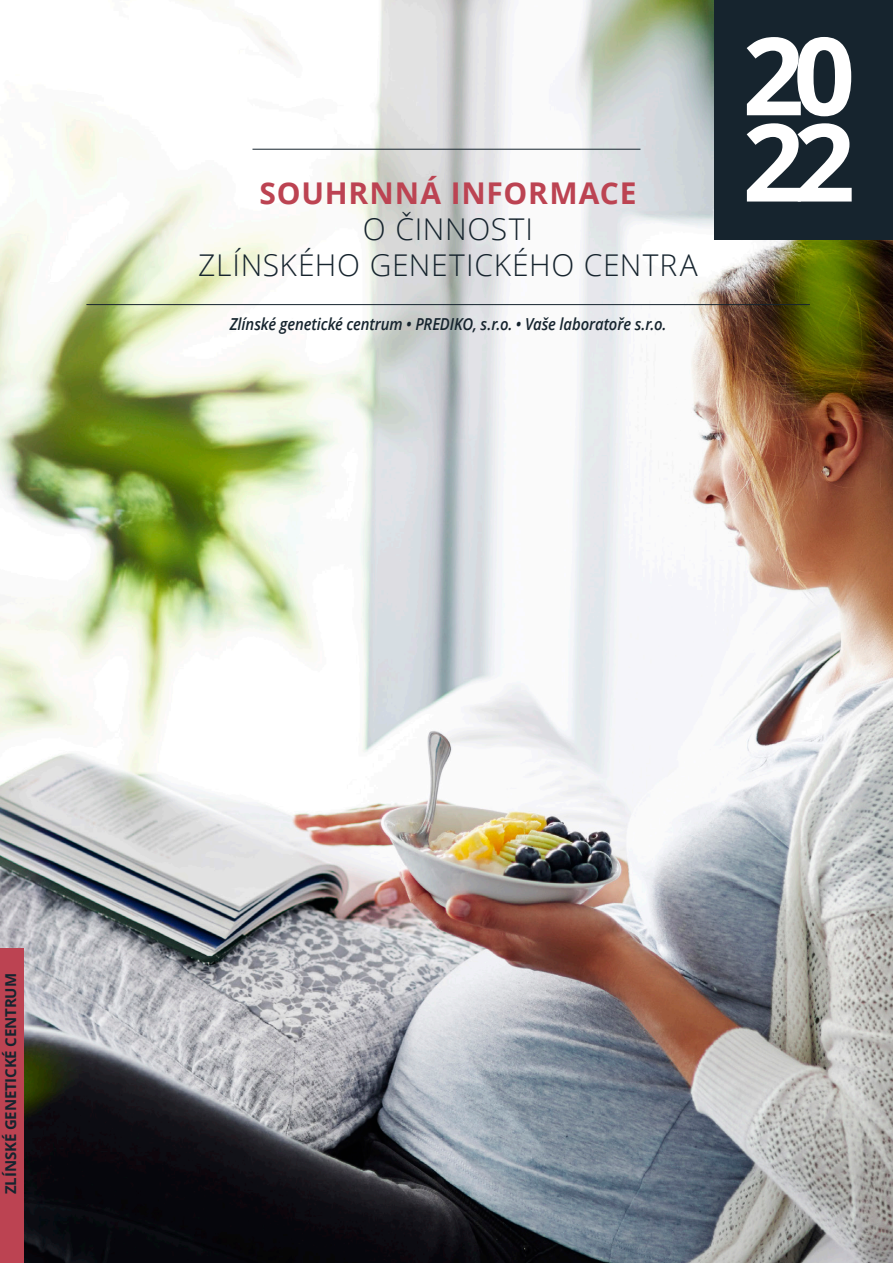
<style>
.page{position:relative;width:893px;height:1263px;background:#fff}
.page>*{position:absolute;margin:0;border:0;box-sizing:border-box;transform-origin:0 0}
.t1{font:700 108px/86.2px "Open Sans";color:#fff}
.t2{font:300 30px/36px "Open Sans";letter-spacing:.025em;color:#16242e;text-align:center}
.t3{font:700 30px "Open Sans";letter-spacing:.025em;color:#bc4352}
.t4{font:italic 600 16.5px "Open Sans";letter-spacing:-.01em;color:#16242e;scale:.9 1}
.t5{font:700 15px "Open Sans";letter-spacing:-.01em;color:#16242e}
</style>
<div class="page">
<img style="left:0;top:0;width:893px;height:1263px">
<div style="left:0;top:948px;width:23px;height:315px;background:#bc4352"></div>
<hr style="left:252px;top:149px;width:388px;height:1px;background:#16242e">
<hr style="left:86px;top:304px;width:724px;height:1px;background:#16242e">
<div style="left:714px;top:0;width:179px;height:239px;background:#16242e"></div>
<h2 class="t3" style="left:259px;top:172px;width:379px">SOUHRNNÁ INFORMACE</h2>
<h2 class="t2" style="left:198px;top:210px;width:501px">O ČINNOSTI<br>ZLÍNSKÉHO GENETICKÉHO CENTRA</h2>
<p class="t4" style="left:230px;top:313px;width:487px">Zlínské genetické centrum • PREDIKO, s.r.o. • Vaše laboratoře s.r.o.</p>
<h1 class="t1" style="left:742px;top:30px;width:114px">20<br>22</h1>
<p class="t5" style="left:0;top:1194px;width:222px;rotate:-90deg">ZLÍNSKÉ GENETICKÉ CENTRUM</p>
</div>
